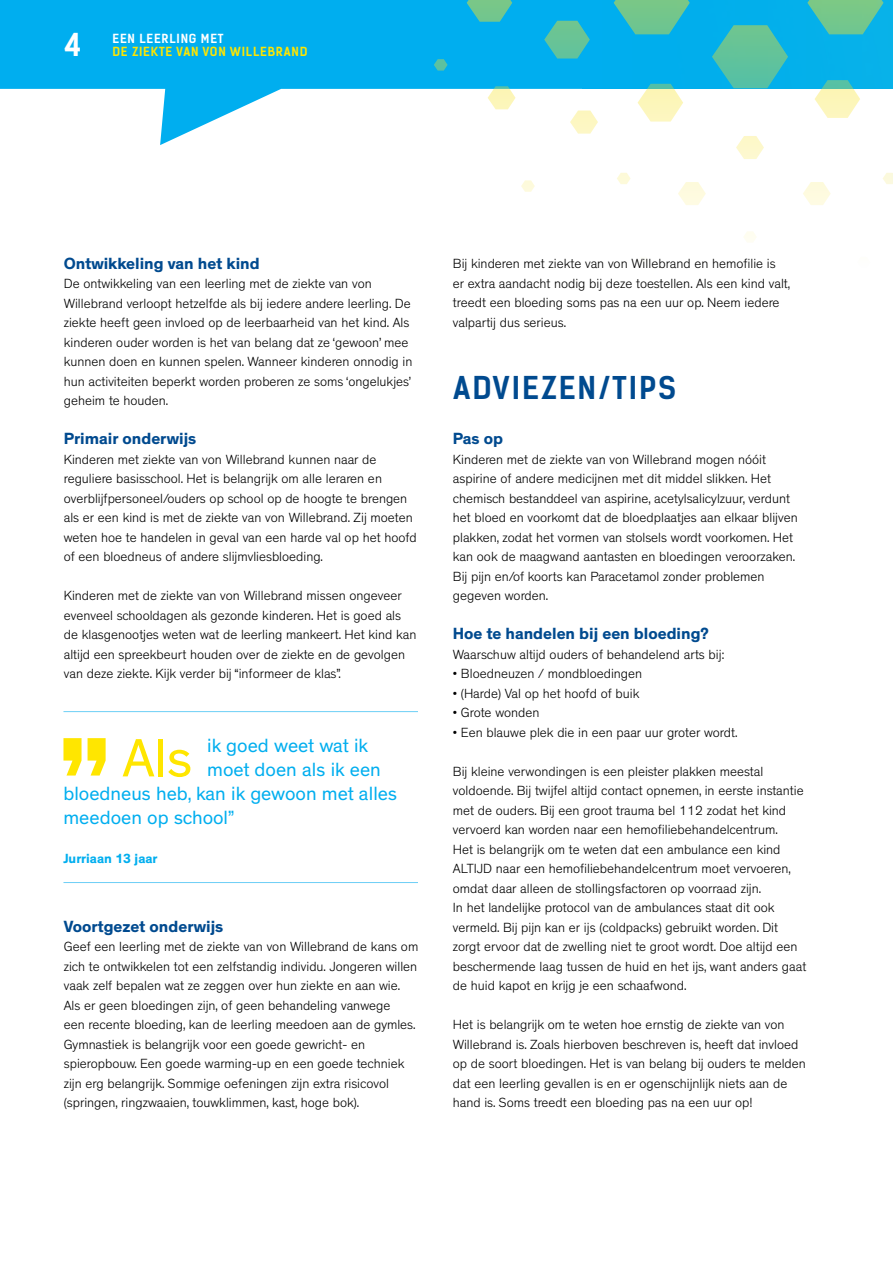
<style>
.page{position:relative;width:893px;height:1263px;background:#fff}
.page>*{position:absolute;margin:0;border:0;box-sizing:border-box;transform-origin:0 0}
.t1{font:54.75px "Theinhardt";color:#ffe600}
.t2{font:700 30px "Kelson Sans";letter-spacing:.065em;color:#004a8f}
.t3{font:700 30px "Kelson Sans";color:#fff}
.t4{font:19.5px "Theinhardt";color:#00aeef}
.t5{font:700 16.5px "Theinhardt";color:#004a8f}
.t6{font:300 13.5px/19.5px "Theinhardt";color:#000}
.t7{font:700 13.5px "Theinhardt";color:#00aeef}
.t8{font:700 12px "Kelson Sans";letter-spacing:.065em;color:#ffe600}
.t9{font:700 12px "Kelson Sans";letter-spacing:.065em;color:#fff}
</style>
<div class="page">
<svg style="left:0;top:0;width:638px;height:145px;fill:#00aeef"></svg>
<div style="left:583px;top:0;width:310px;height:89px;background:#00aeef"></div>
<svg style="left:807px;top:0;width:76px;height:34px"></svg>
<svg style="left:614px;top:0;width:76px;height:34px"></svg>
<svg style="left:712px;top:25px;width:76px;height:63px"></svg>
<svg style="left:815px;top:80px;width:45px;height:38px"></svg>
<svg style="left:638px;top:84px;width:45px;height:38px"></svg>
<svg style="left:544px;top:21px;width:46px;height:38px;background:#49bdb0"></svg>
<svg style="left:467px;top:0;width:45px;height:22px"></svg>
<svg style="left:570px;top:110px;width:28px;height:24px"></svg>
<svg style="left:736px;top:136px;width:28px;height:23px"></svg>
<svg style="left:678px;top:182px;width:28px;height:23px"></svg>
<svg style="left:803px;top:182px;width:28px;height:23px"></svg>
<svg style="left:488px;top:86px;width:28px;height:23px"></svg>
<svg style="left:883px;top:173px;width:10px;height:11px"></svg>
<svg style="left:617px;top:173px;width:14px;height:11px"></svg>
<svg style="left:521px;top:180px;width:14px;height:12px"></svg>
<svg style="left:434px;top:59px;width:14px;height:12px"></svg>
<svg style="left:744px;top:231px;width:12px;height:11px"></svg>
<svg style="left:63px;top:738px;width:43px;height:37px"></svg>
<hr style="left:63px;top:711px;width:355px;height:1px;background:#6dcff6">
<hr style="left:63px;top:882px;width:355px;height:1px;background:#6dcff6">
<h2 class="t3" style="left:65px;top:27px;width:19px">4</h2>
<p class="t9" style="left:112px;top:31px;width:113px">EEN LEERLING MET</p>
<p class="t8" style="left:112px;top:44px;width:196px">DE ZIEKTE VAN VON WILLEBRAND</p>
<p class="t5" style="left:64px;top:253px;width:197px">Ontwikkeling van het kind</p>
<p class="t6" style="left:64px;top:274px;width:350px">De ontwikkeling van een leerling met de ziekte van von Willebrand verloopt hetzelfde als bij iedere andere leerling. De ziekte heeft geen invloed op de leerbaarheid van het kind. Als kinderen ouder worden is het van belang dat ze ‘gewoon’ mee kunnen doen en kunnen spelen. Wanneer kinderen onnodig in hun activiteiten beperkt worden proberen ze soms ‘ongelukjes’ geheim te houden.</p>
<p class="t5" style="left:64px;top:428px;width:134px">Primair onderwijs</p>
<p class="t6" style="left:64px;top:449px;width:355px">Kinderen met ziekte van von Willebrand kunnen naar de reguliere basisschool. Het is belangrijk om alle leraren en overblijfpersoneel/ouders op school op de hoogte te brengen als er een kind is met de ziekte van von Willebrand. Zij moeten weten hoe te handelen in geval van een harde val op het hoofd of een bloedneus of andere slijmvliesbloeding.</p>
<p class="t6" style="left:64px;top:586px;width:354px">Kinderen met de ziekte van von Willebrand missen ongeveer evenveel schooldagen als gezonde kinderen. Het is goed als de klasgenootjes weten wat de leerling mankeert. Het kind kan altijd een spreekbeurt houden over de ziekte en de gevolgen van deze ziekte. Kijk verder bij “informeer de klas”.</p>
<h1 class="t1" style="left:122px;top:726px;width:71px">Als</h1>
<h3 class="t4" style="left:207px;top:734px;width:162px">ik goed weet wat ik</h3>
<h3 class="t4" style="left:207px;top:758px;width:175px">moet doen als ik een</h3>
<h3 class="t4" style="left:63px;top:782px;width:335px">bloedneus heb, kan ik gewoon met alles</h3>
<h3 class="t4" style="left:63px;top:806px;width:172px">meedoen op school”</h3>
<p class="t7" style="left:63px;top:850px;width:96px">Jurriaan 13 jaar</p>
<p class="t5" style="left:64px;top:916px;width:161px">Voortgezet onderwijs</p>
<p class="t6" style="left:64px;top:937px;width:356px">Geef een leerling met de ziekte van von Willebrand de kans om zich te ontwikkelen tot een zelfstandig individu. Jongeren willen vaak zelf bepalen wat ze zeggen over hun ziekte en aan wie.<br>Als er geen bloedingen zijn, of geen behandeling vanwege<br>een recente bloeding, kan de leerling meedoen aan de gymles.<br>Gymnastiek is belangrijk voor een goede gewricht- en spieropbouw. Een goede warming-up en een goede techniek zijn erg belangrijk. Sommige oefeningen zijn extra risicovol (springen, ringzwaaien, touwklimmen, kast, hoge bok).</p>
<p class="t6" style="left:453px;top:254px;width:339px">Bij kinderen met ziekte van von Willebrand en hemofilie is er extra aandacht nodig bij deze toestellen. Als een kind valt, treedt een bloeding soms pas na een uur op. Neem iedere valpartij dus serieus.</p>
<h2 class="t2" style="left:453px;top:369px;width:225px">ADVIEZEN/TIPS</h2>
<p class="t5" style="left:453px;top:428px;width:52px">Pas op</p>
<p class="t6" style="left:453px;top:449px;width:346px">Kinderen met de ziekte van von Willebrand mogen nóóit aspirine of andere medicijnen met dit middel slikken. Het chemisch bestanddeel van aspirine, acetylsalicylzuur, verdunt het bloed en voorkomt dat de bloedplaatjes aan elkaar blijven plakken, zodat het vormen van stolsels wordt voorkomen. Het kan ook de maagwand aantasten en bloedingen veroorzaken.<br>Bij pijn en/of koorts kan Paracetamol zonder problemen gegeven worden.</p>
<p class="t5" style="left:453px;top:623px;width:258px">Hoe te handelen bij een bloeding?</p>
<p class="t6" style="left:453px;top:644px;width:273px">Waarschuw altijd ouders of behandelend arts bij:</p>
<p class="t6" style="left:453px;top:664px;width:191px">• Bloedneuzen / mondbloedingen</p>
<p class="t6" style="left:453px;top:683px;width:188px">• (Harde) Val op het hoofd of buik</p>
<p class="t6" style="left:453px;top:703px;width:88px">• Grote wonden</p>
<p class="t6" style="left:453px;top:722px;width:286px">• Een blauwe plek die in een paar uur groter wordt.</p>
<p class="t6" style="left:453px;top:761px;width:355px">Bij kleine verwondingen is een pleister plakken meestal voldoende. Bij twijfel altijd contact opnemen, in eerste instantie met de ouders. Bij een groot trauma bel 112 zodat het kind vervoerd kan worden naar een hemofiliebehandelcentrum.<br>Het is belangrijk om te weten dat een ambulance een kind ALTIJD naar een hemofiliebehandelcentrum moet vervoeren, omdat daar alleen de stollingsfactoren op voorraad zijn.<br>In het landelijke protocol van de ambulances staat dit ook vermeld. Bij pijn kan er ijs (coldpacks) gebruikt worden. Dit zorgt ervoor dat de zwelling niet te groot wordt. Doe altijd een beschermende laag tussen de huid en het ijs, want anders gaat de huid kapot en krijg je een schaafwond.</p>
<p class="t6" style="left:453px;top:1015px;width:354px">Het is belangrijk om te weten hoe ernstig de ziekte van von Willebrand is. Zoals hierboven beschreven is, heeft dat invloed op de soort bloedingen. Het is van belang bij ouders te melden dat een leerling gevallen is en er ogenschijnlijk niets aan de hand is. Soms treedt een bloeding pas na een uur op!</p>
</div>
